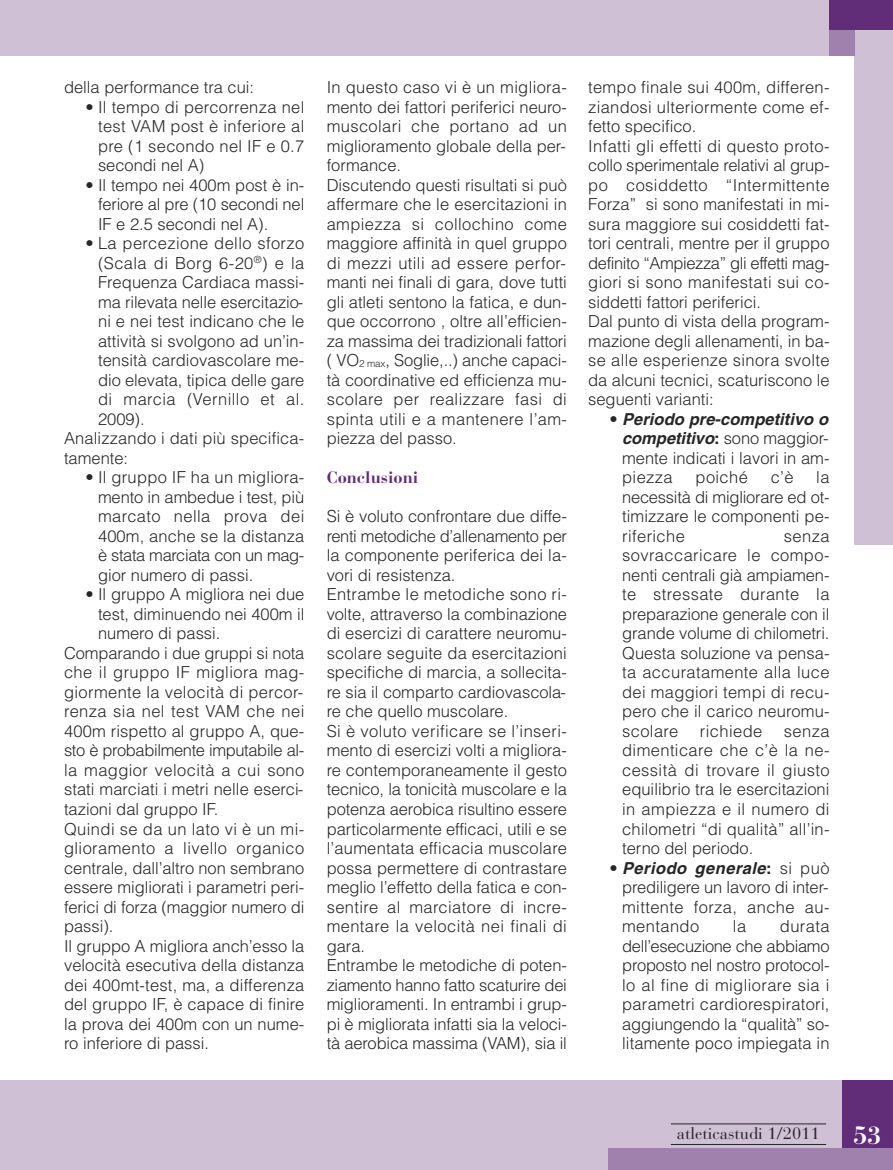
<style>
.page{position:relative;width:893px;height:1170px;background:#fff}
.page>*{position:absolute;margin:0;border:0;box-sizing:border-box;transform-origin:0 0}
.t1{font:700 24.75px "Bauer Bodoni";color:#fff}
.t2{font:300 16.5px/19.5px "Helvetica";color:#272627;text-align:justify}
.t3{font:300 16.5px "Helvetica";letter-spacing:.025em;color:#272627}
.t4{font:300 16.5px "Helvetica";letter-spacing:-.02em;color:#272627}
.t5{font:300 16.5px "Helvetica";letter-spacing:.02em;color:#272627}
.t6{font:16.5px "Bauer Bodoni";color:#272627}
.t7{font:700 16.5px "Bauer Bodoni";color:#612c78}
.s1{font-size:9.9px}
.s2{font-weight:700;font-style:italic}
.s3{font-weight:700}
</style>
<div class="page">
<div style="left:855px;top:22px;width:38px;height:523px;background:#d0c0d6"></div>
<div style="left:0;top:0;width:893px;height:55px;background:#d0c0d6"></div>
<div style="left:0;top:1080px;width:893px;height:89px;background:#d0c0d6"></div>
<div style="left:842px;top:1080px;width:51px;height:68px;background:#612c78"></div>
<div style="left:608px;top:1148px;width:285px;height:21px;background:#a081ae"></div>
<hr style="left:671px;top:1143px;width:155px;height:1px;background:#272627">
<hr style="left:671px;top:1123px;width:155px;height:1px;background:#272627">
<div style="left:829px;top:0;width:26px;height:55px;background:#a081ae"></div>
<div style="left:829px;top:0;width:64px;height:30px;background:#612c78"></div>
<p class="t2" style="left:64px;top:78px;width:192px">della performance tra cui:</p>
<p class="t2" style="left:98px;top:97px;width:208px;text-indent:-13px">• Il tempo di percorrenza nel test VAM post è inferiore al pre (1 secondo nel IF e 0.7 secondi nel A)</p>
<p class="t2" style="left:98px;top:175px;width:208px;text-indent:-13px">• Il tempo nei 400m post è in&shy;feriore al pre (10 secondi nel IF e 2.5 secondi nel A).</p>
<p class="t3" style="left:85px;top:234px;width:220px">• La percezione dello sforzo</p>
<p class="t3" style="left:98px;top:253px;width:208px">(Scala di Borg 6-20<sup>®</sup>) e la</p>
<p class="t2" style="left:98px;top:273px;width:208px">Frequenza Cardiaca massi-</p>
<p class="t2" style="left:98px;top:292px;width:207px">ma rilevata nelle esercitazio-</p>
<p class="t2" style="left:98px;top:312px;width:208px">ni e nei test indicano che le</p>
<p class="t2" style="left:98px;top:331px;width:208px">attività si svolgono ad un’in-</p>
<p class="t2" style="left:98px;top:351px;width:208px">tensità cardiovascolare me-</p>
<p class="t2" style="left:98px;top:370px;width:208px">dio elevata, tipica delle gare</p>
<p class="t3" style="left:98px;top:390px;width:208px">di marcia (Vernillo et al.</p>
<p class="t2" style="left:98px;top:409px;width:48px">2009).</p>
<p class="t2" style="left:64px;top:429px;width:242px">Analizzando i dati più specifica-</p>
<p class="t2" style="left:64px;top:448px;width:66px">tamente:</p>
<p class="t2" style="left:98px;top:468px;width:208px;text-indent:-13px">• Il gruppo IF ha un migliora&shy;mento in ambedue i test, più marcato nella prova dei 400m, anche se la distanza è stata marciata con un mag&shy;gior numero di passi.</p>
<p class="t2" style="left:85px;top:585px;width:220px">• Il gruppo A migliora nei due</p>
<p class="t2" style="left:98px;top:604px;width:208px">test, diminuendo nei 400m il</p>
<p class="t2" style="left:98px;top:624px;width:124px">numero di passi.</p>
<p class="t2" style="left:64px;top:643px;width:242px">Comparando i due gruppi si nota</p>
<p class="t3" style="left:64px;top:663px;width:242px">che il gruppo IF migliora mag-</p>
<p class="t5" style="left:64px;top:682px;width:241px">giormente la velocità di percor-</p>
<p class="t3" style="left:64px;top:702px;width:242px">renza sia nel test VAM che nei</p>
<p class="t2" style="left:64px;top:721px;width:242px">400m rispetto al gruppo A, que-</p>
<p class="t4" style="left:64px;top:741px;width:242px">sto è probabilmente imputabile al-</p>
<p class="t3" style="left:64px;top:760px;width:242px">la maggior velocità a cui sono</p>
<p class="t2" style="left:64px;top:780px;width:241px">stati marciati i metri nelle eserci-</p>
<p class="t2" style="left:64px;top:799px;width:156px">tazioni dal gruppo IF.</p>
<p class="t3" style="left:64px;top:819px;width:242px">Quindi se da un lato vi è un mi-</p>
<p class="t3" style="left:64px;top:838px;width:242px">glioramento a livello organico</p>
<p class="t2" style="left:64px;top:858px;width:242px">centrale, dall’altro non sembrano</p>
<p class="t2" style="left:64px;top:877px;width:242px">essere migliorati i parametri peri-</p>
<p class="t2" style="left:64px;top:897px;width:242px">ferici di forza (maggior numero di</p>
<p class="t2" style="left:64px;top:916px;width:51px">passi).</p>
<p class="t2" style="left:64px;top:936px;width:242px">Il gruppo A migliora anch’esso la</p>
<p class="t2" style="left:64px;top:955px;width:242px">velocità esecutiva della distanza</p>
<p class="t2" style="left:64px;top:975px;width:242px">dei 400mt-test, ma, a differenza</p>
<p class="t2" style="left:64px;top:994px;width:242px">del gruppo IF, è capace di finire</p>
<p class="t2" style="left:64px;top:1014px;width:242px">la prova dei 400m con un nume-</p>
<p class="t2" style="left:64px;top:1033px;width:146px">ro inferiore di passi.</p>
<p class="t2" style="left:327px;top:78px;width:242px;text-align:left">In questo caso vi è un migliora&shy;mento dei fattori periferici neuro&shy;muscolari che portano ad un miglioramento globale della per&shy;formance.<br>Discutendo questi risultati si può affermare che le esercitazioni in ampiezza si collochino come maggiore affinità in quel gruppo di mezzi utili ad essere perfor&shy;manti nei finali di gara, dove tutti gli atleti sentono la fatica, e dun&shy;que occorrono , oltre all’efficien&shy;za massima dei tradizionali fattori ( VO<span class="s1">2 max</span>, Soglie,..) anche capaci&shy;tà coordinative ed efficienza mu&shy;scolare per realizzare fasi di spinta utili e a mantenere l’am&shy;piezza del passo.</p>
<p class="t7" style="left:327px;top:471px;width:93px">Conclusioni</p>
<p class="t2" style="left:327px;top:507px;width:242px;text-align:left">Si è voluto confrontare due diffe&shy;renti metodiche d’allenamento per la componente periferica dei la&shy;vori di resistenza.<br>Entrambe le metodiche sono ri&shy;volte, attraverso la combinazione di esercizi di carattere neuromu&shy;scolare seguite da esercitazioni specifiche di marcia, a sollecita&shy;re sia il comparto cardiovascola&shy;re che quello muscolare.<br>Si è voluto verificare se l’inseri&shy;mento di esercizi volti a migliora&shy;re contemporaneamente il gesto tecnico, la tonicità muscolare e la potenza aerobica risultino essere particolarmente efficaci, utili e se l’aumentata efficacia muscolare possa permettere di contrastare meglio l’effetto della fatica e con&shy;sentire al marciatore di incre&shy;mentare la velocità nei finali di gara.<br>Entrambe le metodiche di poten&shy;ziamento hanno fatto scaturire dei miglioramenti. In entrambi i grup&shy;pi è migliorata infatti sia la veloci&shy;tà aerobica massima (VAM), sia il</p>
<p class="t2" style="left:588px;top:78px;width:243px;text-align:left">tempo finale sui 400m, differen&shy;ziandosi ulteriormente come ef&shy;fetto specifico.<br>Infatti gli effetti di questo proto&shy;collo sperimentale relativi al grup&shy;po cosiddetto “Intermittente<br>Forza” si sono manifestati in mi&shy;sura maggiore sui cosiddetti fat&shy;tori centrali, mentre per il gruppo definito “Ampiezza” gli effetti mag&shy;giori si sono manifestati sui co&shy;siddetti fattori periferici.<br>Dal punto di vista della program&shy;mazione degli allenamenti, in ba&shy;se alle esperienze sinora svolte da alcuni tecnici, scaturiscono le seguenti varianti:</p>
<p class="t2" style="left:622px;top:409px;width:209px;text-indent:-13px">• <span class="s2">Periodo pre-competitivo o competitivo</span><span class="s3">:</span> sono maggior&shy;mente indicati i lavori in am&shy;piezza</p>
<p class="t2" style="left:622px;top:468px;width:209px;text-indent:194px">la necessità di migliorare ed ot&shy;timizzare le componenti pe&shy;riferiche</p>
<p class="t2" style="left:695px;top:468px;width:54px">poiché</p>
<p class="t2" style="left:771px;top:468px;width:24px">c’è</p>
<p class="t2" style="left:622px;top:526px;width:209px;text-indent:162px">senza sovraccaricare le compo&shy;nenti centrali già ampiamen&shy;te stressate durante la preparazione generale con il grande volume di chilometri.<br>Questa soluzione va pensa&shy;ta accuratamente alla luce dei maggiori tempi di recu&shy;pero che il carico neuromu&shy;scolare</p>
<p class="t3" style="left:700px;top:721px;width:64px">richiede</p>
<p class="t2" style="left:622px;top:721px;width:209px;text-indent:162px">senza dimenticare che c’è la ne&shy;cessità di trovare il giusto equilibrio tra le esercitazioni in ampiezza e il numero di chilometri “di qualità” all’in&shy;terno del periodo.</p>
<p class="t2" style="left:622px;top:858px;width:209px;text-indent:-13px">• <span class="s2">Periodo generale</span><span class="s3">:</span> si può prediligere un lavoro di inter&shy;mittente forza, anche au&shy;mentando</p>
<p class="t2" style="left:622px;top:916px;width:209px;text-indent:158px">durata dell’esecuzione che abbiamo proposto nel nostro protocol&shy;lo al fine di migliorare sia i parametri cardiorespiratori, aggiungendo la “qualità” so&shy;litamente poco impiegata in</p>
<p class="t2" style="left:733px;top:916px;width:15px">la</p>
<p class="t6" style="left:677px;top:1127px;width:144px">atleticastudi 1/2011</p>
<h1 class="t1" style="left:854px;top:1126px;width:29px">53</h1>
</div>
